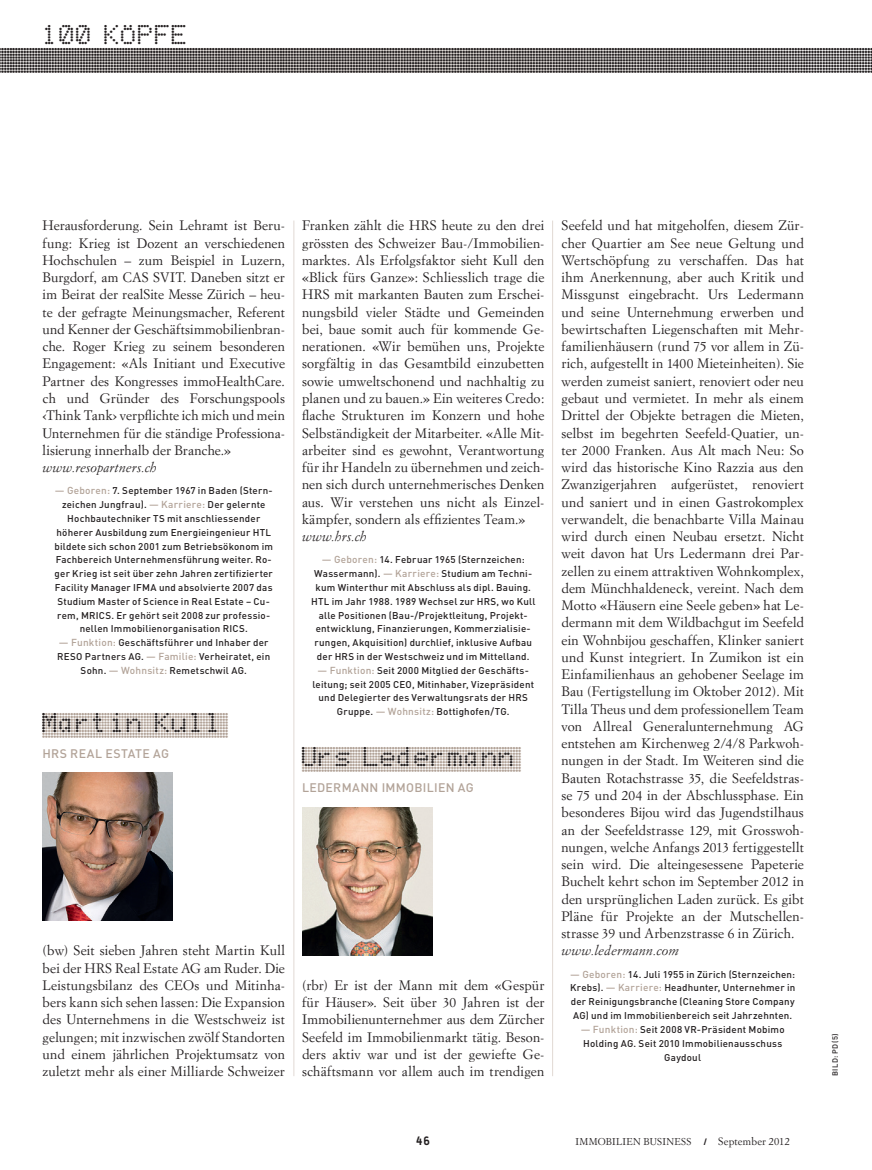
<style>
.page{position:relative;width:872px;height:1170px;background:#fff}
.page>*{position:absolute;margin:0;border:0;box-sizing:border-box;transform-origin:0 0}
.t1{font:22.5px "Dot Matrix";color:#231f20}
._001_0_lauf{font:22.5px "Dot Matrix";color:#b2a398}
._001_0_lauf-2{font:13.5px/17.2px "Simoncini Garamond";letter-spacing:.015em;color:#231f20;text-align:justify}
._001_0_lauf-3{font:italic 13.5px "Simoncini Garamond";letter-spacing:.01em;color:#231f20}
.t2{font:500 12.3px "FFDIN";letter-spacing:.025em;color:#b2a398}
.t3{font:900 12.15px "Typestar";color:#231f20}
._009_who-kurzportrai{font:500 9.75px/13.8px "FFDIN";letter-spacing:.025em;color:#231f20;text-align:center}
.t4{font:9.75px "Simoncini Garamond";letter-spacing:.03em;color:#231f20}
._009_Quellenangabe{font:500 7.5px "FFDIN";letter-spacing:.055em;color:#231f20}
.s1{font-size:10.05px;color:#b2a398}
.s2{font-family:"Typestar";font-weight:900;font-size:9px}
.s3{font-size:10.5px}
</style>
<div class="page">
<svg style="left:0;top:49px;width:787px;height:23px;background:#ebe6e3"></svg>
<img style="left:43px;top:772px;width:130px;height:148px">
<img style="left:302px;top:807px;width:130px;height:148px">
<hr style="left:293px;top:220px;width:1px;height:856px;background:#e2dbd6">
<hr style="left:552px;top:220px;width:1px;height:856px;background:#e2dbd6">
<h1 class="t1" style="left:43px;top:24px;width:148px">100 KÖPFE</h1>
<h1 class="t1" style="left:-4px;top:48px;width:879px">™™™™™™™™™™™™™™™™™™™™™™™™™™™™™™™™™™™™™™™™™™™™™™™™™™™™</h1>
<p class="_001_0_lauf-2" style="left:43px;top:217px;width:244px">Herausforderung. Sein Lehramt ist Beru&shy;fung: Krieg ist Dozent an verschiedenen Hochschulen – zum Beispiel in Luzern, Burgdorf, am CAS SVIT. Daneben sitzt er im Beirat der realSite Messe Zürich – heu&shy;te der gefragte Meinungsmacher, Referent und Kenner der Geschäftsimmobilienbran&shy;che. Roger Krieg zu seinem besonderen Engagement: «Als Initiant und Executive Partner des Kongresses immoHealthCare. ch und Gründer des Forschungspools ‹Think Tank› verpflichte ich mich und mein Unternehmen für die ständige Professiona&shy;lisierung innerhalb der Branche.»</p>
<p class="_001_0_lauf-3" style="left:43px;top:459px;width:116px">www.resopartners.ch</p>
<p class="_009_who-kurzportrai" style="left:54px;top:483px;width:220px"><span class="s1">— Geboren:</span> 7. September 1967 in Baden (Stern&shy;zeichen Jungfrau). <span class="s1">— Karriere:</span> Der gelernte Hochbautechniker TS mit anschliessender höherer Ausbildung zum Energieingenieur HTL bildete sich schon 2001 zum Betriebsökonom im Fachbereich Unternehmensführung weiter. Ro&shy;ger Krieg ist seit über zehn Jahren zertifizierter Facility Manager IFMA und absolvierte 2007 das Studium Master of Science in Real Estate – Cu&shy;rem, MRICS. Er gehört seit 2008 zur professio&shy;nellen Immobilienorganisation RICS.</p>
<p class="_009_who-kurzportrai" style="left:57px;top:635px;width:214px"><span class="s1">— Funktion:</span> Geschäftsführer und Inhaber der<br>RESO Partners AG. <span class="s1">— Familie:</span> Verheiratet, ein<br>Sohn. <span class="s1">— Wohnsitz:</span> Remetschwil AG.</p>
<p class="_001_0_lauf" style="left:43px;top:712px;width:187px">™™™™™™™™™™™</p>
<p class="_001_0_lauf-2" style="left:302px;top:217px;width:244px">Franken zählt die HRS heute zu den drei grössten des Schweizer Bau-/Immobilien&shy;marktes. Als Erfolgsfaktor sieht Kull den «Blick fürs Ganze»: Schliesslich trage die HRS mit markanten Bauten zum Erschei&shy;nungsbild vieler Städte und Gemeinden bei, baue somit auch für kommende Ge&shy;nerationen. «Wir bemühen uns, Projekte sorgfältig in das Gesamtbild einzubetten sowie umweltschonend und nachhaltig zu planen und zu bauen.» Ein weiteres Credo: flache Strukturen im Konzern und hohe Selbständigkeit der Mitarbeiter. «Alle Mit&shy;arbeiter sind es gewohnt, Verantwortung für ihr Handeln zu übernehmen und zeich&shy;nen sich durch unternehmerisches Denken aus. Wir verstehen uns nicht als Einzel&shy;kämpfer, sondern als effizientes Team.»</p>
<p class="_001_0_lauf-3" style="left:302px;top:528px;width:66px">www.hrs.ch</p>
<p class="_009_who-kurzportrai" style="left:311px;top:552px;width:226px"><span class="s1">— Geboren:</span> 14. Februar 1965 (Sternzeichen:<br>Wassermann). <span class="s1">— Karriere:</span> Studium am Techni&shy;kum Winterthur mit Abschluss als dipl. Bauing.<br>HTL im Jahr 1988. 1989 Wechsel zur HRS, wo Kull alle Positionen (Bau-/Projektleitung, Projekt&shy;entwicklung, Finanzierungen, Kommerzialisie&shy;rungen, Akquisition) durchlief, inklusive Aufbau der HRS in der Westschweiz und im Mittelland.</p>
<p class="_009_who-kurzportrai" style="left:312px;top:663px;width:223px"><span class="s1">— Funktion:</span> Seit 2000 Mitglied der Geschäfts&shy;leitung; seit 2005 CEO, Mitinhaber, Vizepräsident und Delegierter des Verwaltungsrats der HRS Gruppe. <span class="s1">— Wohnsitz:</span> Bottighofen/TG.</p>
<p class="_001_0_lauf" style="left:302px;top:747px;width:221px">™™™™™™™™™™™™™</p>
<p class="t1" style="left:43px;top:712px;width:181px">Martin Kull</p>
<p class="t2" style="left:43px;top:745px;width:128px">HRS REAL ESTATE AG</p>
<p class="t1" style="left:302px;top:747px;width:215px">Urs Ledermann</p>
<p class="t2" style="left:302px;top:780px;width:173px">LEDERMANN IMMOBILIEN AG</p>
<p class="_001_0_lauf-2" style="left:43px;top:941px;width:244px">(bw) Seit sieben Jahren steht Martin Kull bei der HRS Real Estate AG am Ruder. Die Leistungsbilanz des CEOs und Mitinha&shy;bers kann sich sehen lassen: Die Expansion des Unternehmens in die Westschweiz ist gelungen; mit inzwischen zwölf Standorten und einem jährlichen Projektumsatz von zuletzt mehr als einer Milliarde Schweizer</p>
<p class="_001_0_lauf-2" style="left:302px;top:976px;width:244px">(rbr) Er ist der Mann mit dem «Gespür für Häuser». Seit über 30 Jahren ist der Immobilienunternehmer aus dem Zürcher Seefeld im Immobilienmarkt tätig. Beson&shy;ders aktiv war und ist der gewiefte Ge&shy;schäftsmann vor allem auch im trendigen</p>
<p class="_001_0_lauf-2" style="left:561px;top:217px;width:244px">Seefeld und hat mitgeholfen, diesem Zür&shy;cher Quartier am See neue Geltung und Wertschöpfung zu verschaffen. Das hat ihm Anerkennung, aber auch Kritik und Missgunst eingebracht. Urs Ledermann und seine Unternehmung erwerben und bewirtschaften Liegenschaften mit Mehr&shy;familienhäusern (rund 75 vor allem in Zü&shy;rich, aufgestellt in 1400 Mieteinheiten). Sie werden zumeist saniert, renoviert oder neu gebaut und vermietet. In mehr als einem Drittel der Objekte betragen die Mieten, selbst im begehrten Seefeld-Quatier, un&shy;ter 2000 Franken. Aus Alt mach Neu: So wird das historische Kino Razzia aus den Zwanzigerjahren aufgerüstet, renoviert und saniert und in einen Gastrokomplex verwandelt, die benachbarte Villa Mainau wird durch einen Neubau ersetzt. Nicht weit davon hat Urs Ledermann drei Par&shy;zellen zu einem attraktiven Wohnkomplex, dem Münchhaldeneck, vereint. Nach dem Motto «Häusern eine Seele geben» hat Le&shy;dermann mit dem Wildbachgut im Seefeld ein Wohnbijou geschaffen, Klinker saniert und Kunst integriert. In Zumikon ist ein Einfamilienhaus an gehobener Seelage im Bau (Fertigstellung im Oktober 2012). Mit Tilla Theus und dem professionellem Team von Allreal Generalunternehmung AG entstehen am Kirchenweg 2/4/8 Parkwoh&shy;nungen in der Stadt. Im Weiteren sind die Bauten Rotachstrasse 35, die Seefeldstras&shy;se 75 und 204 in der Abschlussphase. Ein besonderes Bijou wird das Jugendstilhaus an der Seefeldstrasse 129, mit Grosswoh&shy;nungen, welche Anfangs 2013 fertiggestellt sein wird. Die alteingesessene Papeterie Buchelt kehrt schon im September 2012 in den ursprünglichen Laden zurück. Es gibt Pläne für Projekte an der Mutschellen&shy;strasse 39 und Arbenzstrasse 6 in Zürich.</p>
<p class="_001_0_lauf-3" style="left:561px;top:942px;width:119px">www.ledermann.com</p>
<p class="_009_who-kurzportrai" style="left:570px;top:966px;width:227px"><span class="s1">— Geboren:</span> 14. Juli 1955 in Zürich (Sternzeichen:<br>Krebs). <span class="s1">— Karriere:</span> Headhunter, Unternehmer in der Reinigungsbranche (Cleaning Store Company AG) und im Immobilienbereich seit Jahrzehnten.</p>
<p class="_009_who-kurzportrai" style="left:581px;top:1022px;width:205px"><span class="s1">— Funktion:</span> Seit 2008 VR-Präsident Mobimo<br>Holding AG. Seit 2010 Immobilienausschuss<br>Gaydoul</p>
<p class="t3" style="left:416px;top:1133px;width:16px">46</p>
<p class="t4" style="left:575px;top:1135px;width:216px">IMMOBILIEN BUSINESS <span class="s2">/</span> <span class="s3">September 2012</span></p>
<p class="_009_Quellenangabe" style="left:830px;top:1076px;width:44px;rotate:-90deg">BILD: PD(5)</p>
</div>
